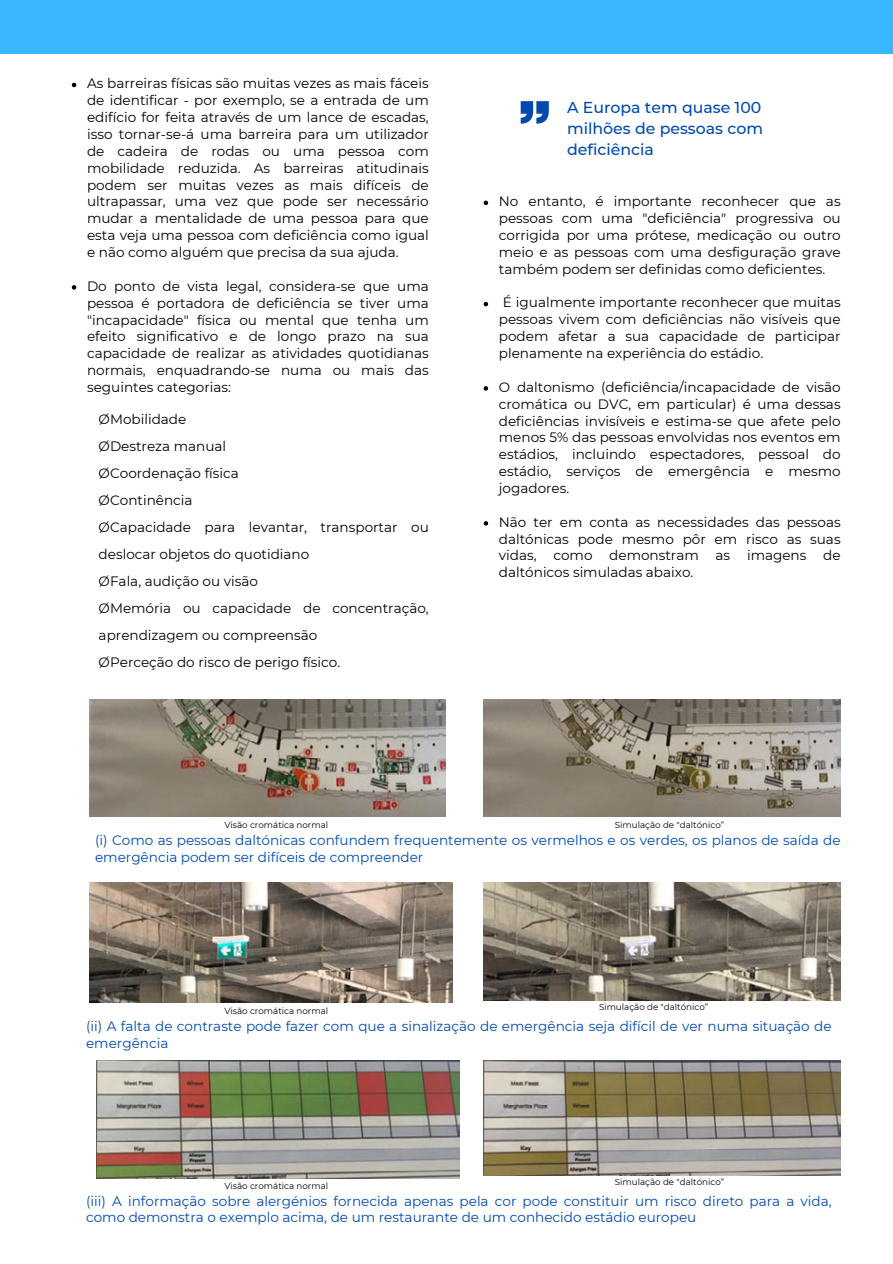
<style>
.page{position:relative;width:893px;height:1264px;background:#fff}
.page>*{position:absolute;margin:0;border:0;box-sizing:border-box;transform-origin:0 0}
.t1{font:500 15.75px/21.3px "Montserrat";color:#004aad;text-align:justify}
.t2{font:13.65px/16.8px "Montserrat";color:#000;text-align:justify}
.t3{font:13.65px/16.8px "Montserrat";color:#004aad}
.t4{font:8.7px "Montserrat";color:#000}
</style>
<div class="page">
<div style="left:0;top:0;width:892px;height:53px;background:#38b6ff"></div>
<svg style="left:520px;top:101px;width:28px;height:23px"></svg>
<img style="left:89px;top:699px;width:357px;height:117px">
<img style="left:89px;top:882px;width:363px;height:120px">
<img style="left:96px;top:1060px;width:363px;height:118px">
<img style="left:483px;top:699px;width:357px;height:117px">
<img style="left:483px;top:882px;width:357px;height:118px">
<img style="left:483px;top:1060px;width:357px;height:114px">
<svg style="left:483px;top:201px;width:5px;height:4px"></svg>
<svg style="left:483px;top:302px;width:5px;height:4px"></svg>
<svg style="left:483px;top:386px;width:5px;height:4px"></svg>
<svg style="left:483px;top:521px;width:5px;height:4px"></svg>
<svg style="left:72px;top:83px;width:4px;height:4px"></svg>
<svg style="left:72px;top:285px;width:4px;height:5px"></svg>
<p class="t2" style="left:87px;top:75px;width:343px">As barreiras físicas são muitas vezes as mais fáceis de identificar - por exemplo, se a entrada de um edifício for feita através de um lance de escadas, isso tornar-se-á uma barreira para um utilizador de cadeira de rodas ou uma pessoa com mobilidade reduzida. As barreiras atitudinais podem ser muitas vezes as mais difíceis de ultrapassar, uma vez que pode ser necessário mudar a mentalidade de uma pessoa para que esta veja uma pessoa com deficiência como igual e não como alguém que precisa da sua ajuda.</p>
<p class="t2" style="left:87px;top:277px;width:343px">Do ponto de vista legal, considera-se que uma pessoa é portadora de deficiência se tiver uma "incapacidade" física ou mental que tenha um efeito significativo e de longo prazo na sua capacidade de realizar as atividades quotidianas normais, enquadrando-se numa ou mais das seguintes categorias:</p>
<p class="t2" style="left:99px;top:411px;width:89px">ØMobilidade</p>
<p class="t2" style="left:99px;top:438px;width:129px">ØDestreza manual</p>
<p class="t2" style="left:99px;top:465px;width:142px">ØCoordenação física</p>
<p class="t2" style="left:99px;top:492px;width:95px">ØContinência</p>
<p class="t2" style="left:99px;top:513px;width:331px;line-height:27px">ØCapacidade para levantar, transportar ou deslocar objetos do quotidiano</p>
<p class="t2" style="left:99px;top:572px;width:161px">ØFala, audição ou visão</p>
<p class="t2" style="left:99px;top:594px;width:331px;line-height:27px">ØMemória ou capacidade de concentração, aprendizagem ou compreensão</p>
<p class="t2" style="left:99px;top:653px;width:243px">ØPerceção do risco de perigo físico.</p>
<p class="t4" style="left:224px;top:819px;width:105px">Visão cromática normal</p>
<p class="t1" style="left:567px;top:96px;width:197px">A Europa tem quase 100 milhões de pessoas com deficiência</p>
<p class="t2" style="left:499px;top:193px;width:343px">No entanto, é importante reconhecer que as pessoas com uma "deficiência" progressiva ou corrigida por uma prótese, medicação ou outro meio e as pessoas com uma desfiguração grave também podem ser definidas como deficientes.</p>
<p class="t2" style="left:499px;top:294px;width:343px">É igualmente importante reconhecer que muitas pessoas vivem com deficiências não visíveis que podem afetar a sua capacidade de participar plenamente na experiência do estádio.</p>
<p class="t2" style="left:499px;top:378px;width:343px">O daltonismo (deficiência/incapacidade de visão cromática ou DVC, em particular) é uma dessas deficiências invisíveis e estima-se que afete pelo menos 5% das pessoas envolvidas nos eventos em estádios, incluindo espectadores, pessoal do estádio, serviços de emergência e mesmo jogadores.</p>
<p class="t2" style="left:499px;top:513px;width:343px">Não ter em conta as necessidades das pessoas daltónicas pode mesmo pôr em risco as suas vidas, como demonstram as imagens de daltónicos simuladas abaixo.</p>
<p class="t4" style="left:614px;top:819px;width:111px">Simulação de "daltónico”</p>
<p class="t3" style="left:95px;top:831px;width:747px">(i) Como as pessoas daltónicas confundem frequentemente os vermelhos e os verdes, os planos de saída de emergência podem ser difíceis de compreender</p>
<p class="t4" style="left:224px;top:1005px;width:105px">Visão cromática normal</p>
<p class="t4" style="left:599px;top:1001px;width:111px">Simulação de "daltónico”</p>
<p class="t3" style="left:86px;top:1018px;width:747px">(ii) A falta de contraste pode fazer com que a sinalização de emergência seja difícil de ver numa situação de emergência</p>
<p class="t4" style="left:224px;top:1180px;width:105px">Visão cromática normal</p>
<p class="t4" style="left:614px;top:1176px;width:111px">Simulação de "daltónico”</p>
<p class="t3" style="left:86px;top:1192px;width:747px">(iii) A informação sobre alergénios fornecida apenas pela cor pode constituir um risco direto para a vida, como demonstra o exemplo acima, de um restaurante de um conhecido estádio europeu</p>
</div>
